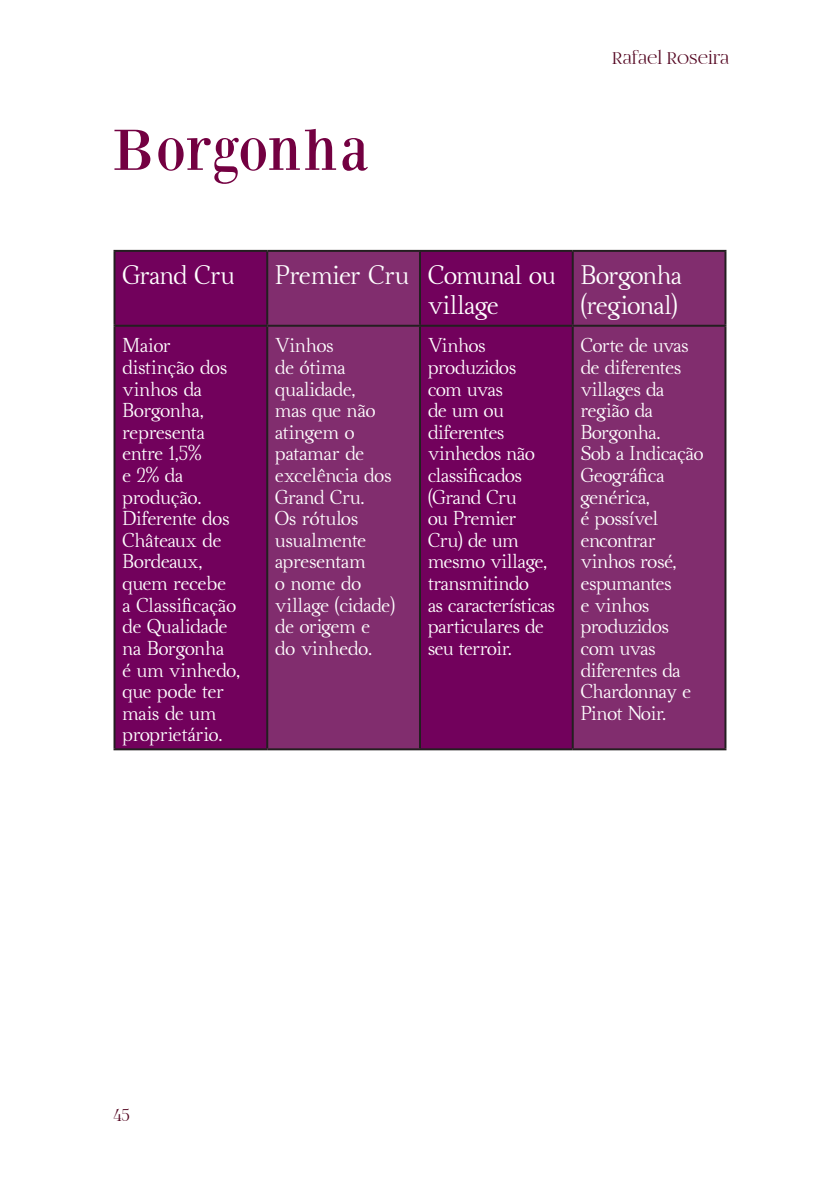
<style>
.page{position:relative;width:840px;height:1191px;background:#fff}
.page>*{position:absolute;margin:0;border:0;box-sizing:border-box;transform-origin:0 0}
.t1{font:60px "Bodoni XT";letter-spacing:.005em;color:#730041}
.t2{font:24px/30px "Ahellya";letter-spacing:-.01em;color:#fff}
.t3{font:20px "Fogtwo No 5";color:#540621}
.t4{font:18px/21.6px "Ahellya";color:#fff}
</style>
<div class="page">
<div style="left:115px;top:252px;width:151px;height:496px;background:#72015c"></div>
<svg style="left:268px;top:252px;width:456px;height:496px;background:#7b1e67"></svg>
<hr style="left:113px;top:250px;width:154px;height:2px;background:#231f20">
<hr style="left:113px;top:252px;width:2px;height:73px;background:#231f20">
<hr style="left:267px;top:250px;width:153px;height:2px;background:#231f20">
<hr style="left:266px;top:252px;width:2px;height:73px;background:#231f20">
<hr style="left:420px;top:250px;width:152px;height:2px;background:#231f20">
<hr style="left:419px;top:252px;width:2px;height:73px;background:#231f20">
<hr style="left:572px;top:250px;width:154px;height:2px;background:#231f20">
<hr style="left:571px;top:252px;width:2px;height:73px;background:#231f20">
<hr style="left:724px;top:252px;width:2px;height:73px;background:#231f20">
<hr style="left:113px;top:325px;width:154px;height:2px;background:#231f20">
<hr style="left:113px;top:327px;width:2px;height:421px;background:#231f20">
<hr style="left:267px;top:325px;width:153px;height:2px;background:#231f20">
<hr style="left:266px;top:327px;width:2px;height:421px;background:#231f20">
<hr style="left:420px;top:325px;width:152px;height:2px;background:#231f20">
<hr style="left:419px;top:327px;width:2px;height:421px;background:#231f20">
<hr style="left:572px;top:325px;width:154px;height:2px;background:#231f20">
<hr style="left:571px;top:327px;width:2px;height:421px;background:#231f20">
<hr style="left:724px;top:327px;width:2px;height:421px;background:#231f20">
<hr style="left:113px;top:748px;width:154px;height:2px;background:#231f20">
<hr style="left:267px;top:748px;width:153px;height:2px;background:#231f20">
<hr style="left:420px;top:748px;width:152px;height:2px;background:#231f20">
<hr style="left:572px;top:748px;width:154px;height:2px;background:#231f20">
<h1 class="t1" style="left:113px;top:113px;width:257px">Borgonha</h1>
<p class="t3" style="left:612px;top:48px;width:118px">Rafael Roseira</p>
<h2 class="t2" style="left:122px;top:259px;width:113px">Grand Cru</h2>
<h2 class="t2" style="left:428px;top:259px;width:129px;text-indent:-153px">Premier Cru Comunal ou village</h2>
<h2 class="t2" style="left:580px;top:259px;width:103px">Borgonha (regional)</h2>
<p class="t4" style="left:122px;top:334px;width:119px">Maior distinção dos vinhos da<br>Borgonha, representa entre 1,5%<br>e 2% da produção.<br>Diferente dos<br>Châteaux de<br>Bordeaux, quem recebe<br>a Classificação de Qualidade na Borgonha<br>é um vinhedo, que pode ter mais de um proprietário.</p>
<p class="t4" style="left:275px;top:334px;width:121px">Vinhos<br>de ótima qualidade,<br>mas que não atingem o patamar de excelência dos<br>Grand Cru.<br>Os rótulos usualmente apresentam<br>o nome do village (cidade) de origem e<br>do vinhedo.</p>
<p class="t4" style="left:428px;top:334px;width:128px">Vinhos produzidos<br>com uvas<br>de um ou diferentes vinhedos não classificados (Grand Cru<br>ou Premier<br>Cru) de um mesmo village, transmitindo<br>as características particulares de seu terroir.</p>
<p class="t4" style="left:580px;top:334px;width:124px">Corte de uvas de diferentes villages da região da<br>Borgonha.<br>Sob a Indicação<br>Geográfica genérica,<br>é possível encontrar vinhos rosé, espumantes<br>e vinhos produzidos com uvas diferentes da<br>Chardonnay e<br>Pinot Noir.</p>
<p class="t3" style="left:113px;top:1105px;width:18px">45</p>
</div>
